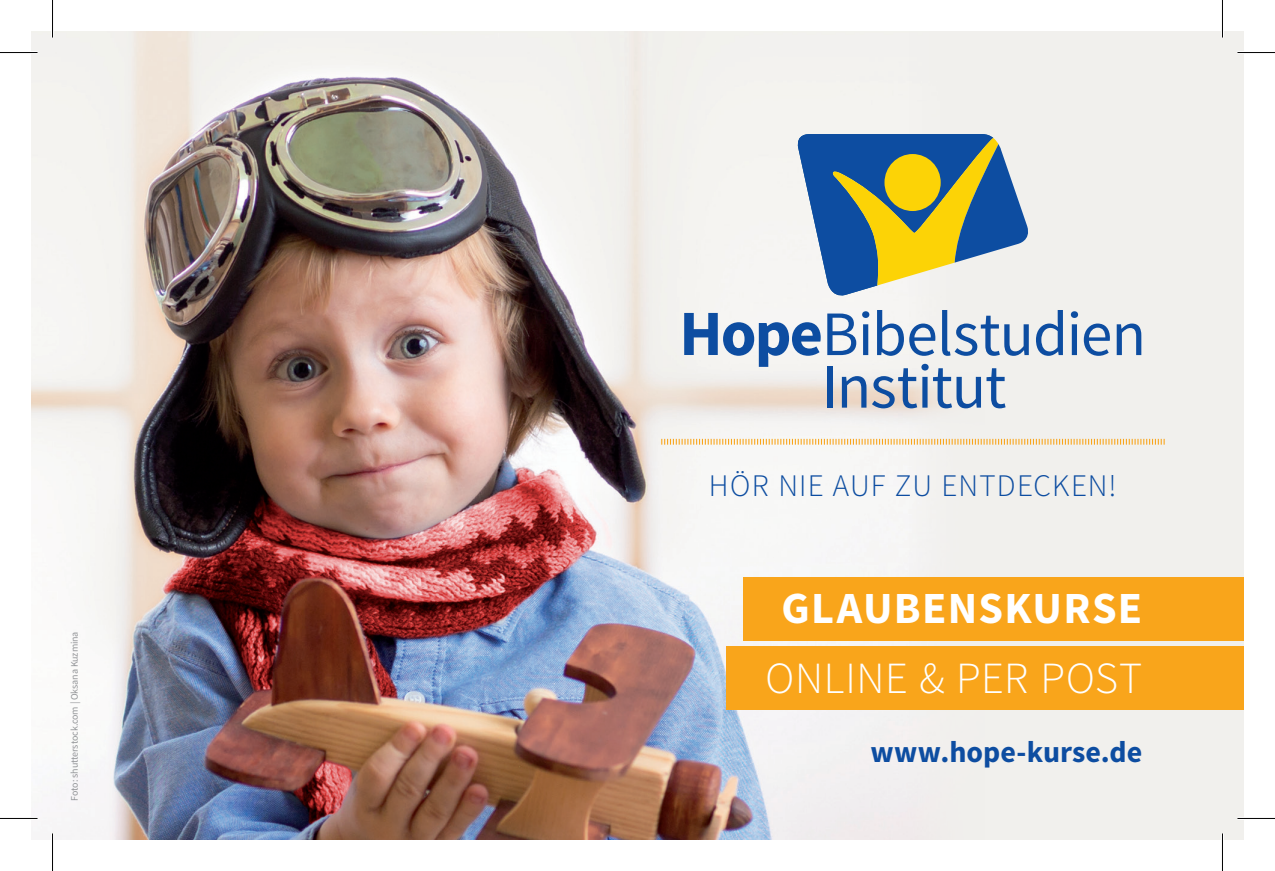
<style>
.page{position:relative;width:1275px;height:871px;background:#fff}
.page>*{position:absolute;margin:0;border:0;box-sizing:border-box;transform-origin:0 0}
.zahlen_verbinden{font:300 44.5px "Source Sans Pro";letter-spacing:.015em;color:#fff}
.zahlen_verbinden-2{font:700 44.5px "Source Sans Pro";letter-spacing:.03em;color:#fff}
.zahlen_verbinden-3{font:300 31.25px "Source Sans Pro";letter-spacing:.035em;color:#0d4da1}
.zahlen_verbinden-4{font:700 30px "Source Sans Pro";color:#0d4da1}
.t1{font:10px "Source Sans Pro";letter-spacing:-.01em;color:#939598}
</style>
<div class="page">
<div style="left:31px;top:31px;width:1212px;height:808px;background:#f1f0ed"></div>
<img style="left:31px;top:31px;width:973px;height:808px">
<svg style="left:795px;top:134px;width:233px;height:164px"></svg>
<svg style="left:684px;top:313px;width:33px;height:42px"></svg>
<svg style="left:723px;top:322px;width:97px;height:45px"></svg>
<svg style="left:827px;top:313px;width:29px;height:42px"></svg>
<div style="left:863px;top:324px;width:5px;height:31px;background:#0d4da1"></div>
<div style="left:862px;top:311px;width:7px;height:7px;background:#0d4da1;border-radius:50%"></div>
<svg style="left:877px;top:310px;width:26px;height:46px"></svg>
<svg style="left:909px;top:323px;width:26px;height:33px"></svg>
<svg style="left:942px;top:310px;width:86px;height:46px"></svg>
<svg style="left:1036px;top:310px;width:26px;height:46px"></svg>
<div style="left:1071px;top:324px;width:5px;height:31px;background:#0d4da1"></div>
<div style="left:1070px;top:311px;width:7px;height:7px;background:#0d4da1;border-radius:50%"></div>
<svg style="left:1083px;top:323px;width:26px;height:33px"></svg>
<svg style="left:1116px;top:323px;width:25px;height:32px"></svg>
<div style="left:827px;top:366px;width:5px;height:41px;background:#0d4da1"></div>
<svg style="left:841px;top:368px;width:76px;height:40px"></svg>
<div style="left:922px;top:377px;width:5px;height:30px;background:#0d4da1"></div>
<div style="left:921px;top:364px;width:7px;height:6px;background:#0d4da1;border-radius:50%"></div>
<svg style="left:933px;top:368px;width:47px;height:40px"></svg>
<svg style="left:986px;top:368px;width:19px;height:40px"></svg>
<svg style="left:661px;top:439px;width:503px;height:5px"></svg>
<div style="left:726px;top:646px;width:517px;height:63px;background:#f9a51b"></div>
<div style="left:743px;top:577px;width:500px;height:63px;background:#f9a51b"></div>
<hr style="left:0;top:51px;width:38px;height:3px;background:#fff">
<hr style="left:1237px;top:51px;width:37px;height:3px;background:#fff">
<hr style="left:0;top:816px;width:38px;height:3px;background:#fff">
<hr style="left:1237px;top:816px;width:37px;height:3px;background:#fff">
<hr style="left:51px;top:0;width:3px;height:38px;background:#fff">
<hr style="left:51px;top:833px;width:3px;height:37px;background:#fff">
<hr style="left:1220px;top:0;width:3px;height:38px;background:#fff">
<hr style="left:1220px;top:833px;width:3px;height:37px;background:#fff">
<hr style="left:0;top:52px;width:38px;height:1px;background:#000">
<hr style="left:1237px;top:52px;width:37px;height:1px;background:#000">
<hr style="left:0;top:817px;width:38px;height:1px;background:#000">
<hr style="left:1237px;top:817px;width:37px;height:1px;background:#000">
<hr style="left:52px;top:0;width:1px;height:38px;background:#000">
<hr style="left:52px;top:833px;width:1px;height:37px;background:#000">
<hr style="left:1221px;top:0;width:1px;height:38px;background:#000">
<hr style="left:1221px;top:833px;width:1px;height:37px;background:#000">
<p class="t1" style="left:68px;top:800px;width:171px;rotate:-90deg">Foto: shutterstock.com | Oksana Kuzmina</p>
<p class="zahlen_verbinden-3" style="left:708px;top:466px;width:409px">HÖR NIE AUF ZU ENTDECKEN!</p>
<p class="zahlen_verbinden-2" style="left:781px;top:579px;width:362px">GLAUBENSKURSE</p>
<p class="zahlen_verbinden" style="left:765px;top:650px;width:378px">ONLINE &amp; PER POST</p>
<p class="zahlen_verbinden-4" style="left:870px;top:732px;width:273px">www.hope-kurse.de</p>
</div>
